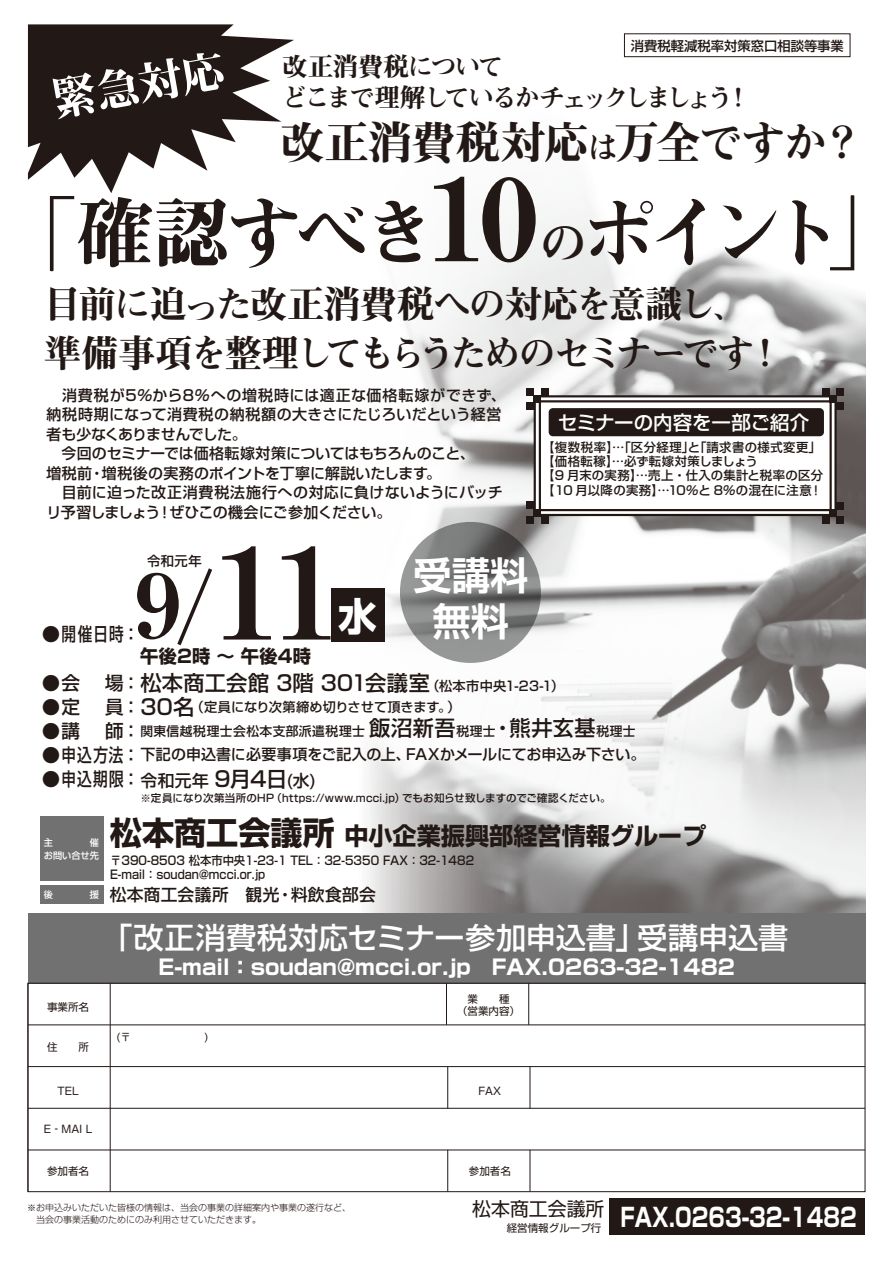
<style>
.page{position:relative;width:893px;height:1263px;background:#fff}
.page>*{position:absolute;margin:0;border:0;box-sizing:border-box;transform-origin:0 0}
.t1{font:94.5px "Midashi Min MA31";color:#221815}
.t2{font:76.2px "Midashi Min MA31";letter-spacing:-.11em;color:#221815}
.t3{font:44.85px "Midashi Min MA31";letter-spacing:-.035em;color:#221815}
.t4{font:44.7px "Midashi Min MA31";color:#fff}
.t5{font:700 38.7px "Shin Go";color:#fff}
.t6{font:700 38.4px/46.2px "Shin Go De";color:#fff;text-align:center}
.t7{font:37.5px/49.5px "Midashi Min MA31";letter-spacing:-.07em;color:#221815}
.t8{font:500 29.7px "Shin Go";letter-spacing:-.01em;color:#fff}
.t9{font:25.65px/31.3px "Midashi Min MA31";letter-spacing:-.105em;color:#221815}
.t10{font:700 25.65px "Shin Go";color:#fff;scale:.8 1}
.t11{font:700 24.15px "Shin Go";color:#221815}
.t12{font:500 21.15px "Shin Go";letter-spacing:.005em;color:#221815}
.t13{font:700 21px "Shin Go";color:#fff}
.t14{font:500 19.5px "Shin Go";letter-spacing:-.01em;color:#fff}
.t15{font:18.9px "Shin Go";color:#221815}
.t16{font:500 18.6px/24px "Shin Go";letter-spacing:.065em;color:#221815}
.t17{font:700 18.15px "Shin Go";letter-spacing:.01em;color:#221815}
.t18{font:500 16.65px "Shin Go";letter-spacing:.025em;color:#221815}
.t19{font:500 15px/19.5px "Shin Go";letter-spacing:.005em;color:#221815}
.t20{font:500 13.35px "Shin Go";color:#221815}
.t21{font:500 13.2px "Shin Go";color:#221815}
.t22{font:500 12.75px "Shin Go";letter-spacing:.035em;color:#221815}
.t23{font:500 12.3px/14.1px "Shin Go";letter-spacing:.035em;color:#221815}
.t24{font:500 12px/13.5px "Shin Go";color:#221815;scale:.94 1}
.t25{font:500 10.5px "Shin Go";letter-spacing:.015em;color:#221815}
.t26{font:10.5px/12px "Shin Go";color:#221815;text-align:center}
.t27{font:500 9.15px "Shin Go";color:#fff}
.t28{font:300 9px/12px "Shin Go";color:#221815}
.s1{font-size:31.35px}
.s2{font-size:121.05px}
.s3{font-size:48.3px}
.s4{font-size:133.5px}
.s5{font-size:13.2px}
.s6{font-size:21.15px}
.s7{font-size:32.1px}
</style>
<div class="page">
<img style="left:367px;top:48px;width:498px;height:865px">
<svg style="left:28px;top:24px;width:266px;height:169px"></svg>
<svg style="left:534px;top:395px;width:303px;height:121px"></svg>
<svg style="left:539px;top:400px;width:293px;height:111px"></svg>
<div style="left:534px;top:395px;width:7px;height:7px;background:#221815"></div>
<div style="left:527px;top:402px;width:7px;height:7px;background:#221815"></div>
<div style="left:527px;top:388px;width:7px;height:7px;background:#221815"></div>
<div style="left:541px;top:388px;width:7px;height:7px;background:#221815"></div>
<div style="left:829px;top:395px;width:8px;height:7px;background:#221815"></div>
<div style="left:837px;top:402px;width:7px;height:8px;background:#221815"></div>
<div style="left:837px;top:388px;width:7px;height:7px;background:#221815"></div>
<div style="left:822px;top:388px;width:7px;height:7px;background:#221815"></div>
<div style="left:829px;top:509px;width:8px;height:7px;background:#221815"></div>
<div style="left:837px;top:502px;width:7px;height:7px;background:#221815"></div>
<div style="left:837px;top:516px;width:7px;height:7px;background:#221815"></div>
<div style="left:822px;top:516px;width:7px;height:7px;background:#221815"></div>
<div style="left:534px;top:509px;width:7px;height:7px;background:#221815"></div>
<div style="left:527px;top:502px;width:7px;height:7px;background:#221815"></div>
<div style="left:527px;top:516px;width:7px;height:7px;background:#221815"></div>
<div style="left:541px;top:516px;width:7px;height:7px;background:#221815"></div>
<div style="left:549px;top:408px;width:275px;height:28px;background:#221815;border-radius:4px"></div>
<div style="left:331px;top:588px;width:54px;height:54px;background:#221815"></div>
<div style="left:28px;top:913px;width:837px;height:70px;background:#727171"></div>
<div style="left:40px;top:816px;width:64px;height:65px;background:#727171"></div>
<div style="left:40px;top:885px;width:64px;height:18px;background:#727171"></div>
<div style="left:28px;top:983px;width:837px;height:209px;border:1px solid #221815"></div>
<hr style="left:110px;top:983px;width:1px;height:209px;background:#221815">
<hr style="left:28px;top:983px;width:1px;height:209px;background:#221815">
<hr style="left:530px;top:1066px;width:1px;height:42px;background:#221815">
<hr style="left:447px;top:1066px;width:1px;height:42px;background:#221815">
<hr style="left:530px;top:1150px;width:1px;height:42px;background:#221815">
<hr style="left:447px;top:1150px;width:1px;height:42px;background:#221815">
<hr style="left:528px;top:983px;width:1px;height:42px;background:#221815">
<hr style="left:446px;top:983px;width:1px;height:42px;background:#221815">
<hr style="left:28px;top:1024px;width:837px;height:1px;background:#221815">
<hr style="left:28px;top:1108px;width:837px;height:1px;background:#221815">
<hr style="left:28px;top:1066px;width:837px;height:1px;background:#221815">
<hr style="left:28px;top:1149px;width:837px;height:1px;background:#221815">
<div style="left:624px;top:33px;width:226px;height:24px;background:#fff;border:1px solid #221815"></div>
<div style="left:609px;top:1198px;width:256px;height:37px;background:#221815"></div>
<svg style="left:400px;top:522px;width:141px;height:141px"></svg>
<p class="t20" style="left:631px;top:37px;width:215px">消費税軽減税率対策窓口相談等事業</p>
<h3 class="t4" style="left:48px;top:75px;width:177px;rotate:-10deg">緊急対応</h3>
<h3 class="t9" style="left:282px;top:52px;width:470px">改正消費税について<br>どこまで理解しているかチェックしましょう！</h3>
<h3 class="t3" style="left:280px;top:117px;width:585px">改正消費税対応<span class="s1">は</span>万全ですか？</h3>
<h2 class="t2" style="left:6px;top:190px;width:893px">「確認すべき<span class="s2">10</span><span class="s3">の</span>ポイント」</h2>
<h3 class="t7" style="left:44px;top:281px;width:742px">目前に迫った改正消費税への対応を意識し、準備事項を整理してもらうためのセミナーです！</h3>
<p class="t19" style="left:46px;top:384px;width:461px">　消費税が5％から8％への増税時には適正な価格転嫁ができず、納税時期になって消費税の納税額の大きさにたじろいだという経営者も少なくありませんでした。<br>　今回のセミナーでは価格転嫁対策についてはもちろんのこと、<br>増税前・増税後の実務のポイントを丁寧に解説いたします。<br>　目前に迫った改正消費税法施行への対応に負けないようにバッチリ予習しましょう！ぜひこの機会にご参加ください。</p>
<h3 class="t14" style="left:558px;top:410px;width:253px">セミナーの内容を一部ご紹介</h3>
<p class="t23" style="left:543px;top:440px;width:282px">【複数税率】…「区分経理」と「請求書の様式変更」【価格転稼】…必ず転嫁対策しましょう<br>【9 月末の実務】…売上・仕入の集計と税率の区分【10 月以降の実務】…10％と 8％の混在に注意！</p>
<h1 class="t1" style="left:134px;top:550px;width:206px">9/<span class="s4">11</span></h1>
<p class="t21" style="left:147px;top:552px;width:56px">令和元年</p>
<h3 class="t6" style="left:413px;top:550px;width:117px">受講料無料</h3>
<h3 class="t12" style="left:141px;top:669px;width:425px">松本商工会館 3階 301会議室<span class="s5">（松本市中央1-23-1）</span></h3>
<p class="t21" style="left:141px;top:698px;width:321px"><span class="s6">30名</span>（定員になり次第締め切りさせて頂きます。）</p>
<p class="t22" style="left:141px;top:723px;width:497px">関東信越税理士会松本支部派遣税理士<span class="s6">飯沼新吾</span>税理士<span class="s6">・熊井玄基</span>税理士</p>
<p class="t19" style="left:141px;top:744px;width:507px">下記の申込書に必要事項をご記入の上、FAXかメールにてお申込み下さい。</p>
<p class="t18" style="left:141px;top:770px;width:178px">令和元年 <span class="s6">9月4日</span>(水)</p>
<p class="t25" style="left:141px;top:791px;width:472px">※定員になり次第当所のHP（https://www.mcci.jp）でもお知らせ致しますのでご確認ください。</p>
<h3 class="t5" style="left:338px;top:590px;width:40px">水</h3>
<p class="t16" style="left:42px;top:621px;width:100px">●開催日時：</p>
<p class="t16" style="left:105px;top:670px;width:37px">場：員：</p>
<p class="t16" style="left:42px;top:718px;width:100px">●講　師：</p>
<p class="t16" style="left:42px;top:742px;width:100px">●申込方法：</p>
<p class="t16" style="left:42px;top:766px;width:100px">●申込期限：</p>
<p class="t17" style="left:140px;top:644px;width:173px">午後2時 ～ 午後4時</p>
<p class="t16" style="left:42px;top:670px;width:40px">●会</p>
<p class="t16" style="left:42px;top:694px;width:40px">●定</p>
<p class="t27" style="left:44px;top:850px;width:57px">お問い合せ先</p>
<h3 class="t11" style="left:110px;top:820px;width:598px"><span class="s7">松本商工会議所</span>中小企業振興部経営情報グループ</h3>
<p class="t18" style="left:110px;top:884px;width:268px">松本商工会議所　観光・料飲食部会</p>
<p class="t24" style="left:110px;top:854px;width:401px">〒390-8503 松本市中央1-23-1 TEL：32-5350 FAX：32-1482　<br>E-mail：soudan@mcci.or.jp</p>
<h3 class="t8" style="left:102px;top:918px;width:688px">「改正消費税対応セミナー参加申込書」受講申込書</h3>
<h3 class="t13" style="left:159px;top:953px;width:578px">E-mail：soudan@mcci.or.jp　FAX.0263-32-1482</h3>
<p class="t26" style="left:457px;top:992px;width:64px">業　　種<br>（営業内容）</p>
<p class="t26" style="left:47px;top:1000px;width:44px">事業所名</p>
<p class="t26" style="left:47px;top:1040px;width:44px">住　　所</p>
<p class="t26" style="left:58px;top:1084px;width:22px">TEL</p>
<p class="t26" style="left:479px;top:1084px;width:24px">FAX</p>
<p class="t26" style="left:44px;top:1123px;width:50px">E‐MAI L</p>
<p class="t26" style="left:47px;top:1164px;width:43px">参加者名</p>
<p class="t28" style="left:27px;top:1201px;width:326px">※お申込みいただいた皆様の情報は、当会の事業の詳細案内や事業の遂行など、　当会の事業活動のためにのみ利用させていただきます。</p>
<p class="t26" style="left:469px;top:1164px;width:43px">参加者名</p>
<p class="t15" style="left:472px;top:1196px;width:134px">松本商工会議所</p>
<p class="t26" style="left:507px;top:1221px;width:96px">経営情報グループ行</p>
<h3 class="t10" style="left:620px;top:1200px;width:297px">FAX.0263-32-1482</h3>
</div>
